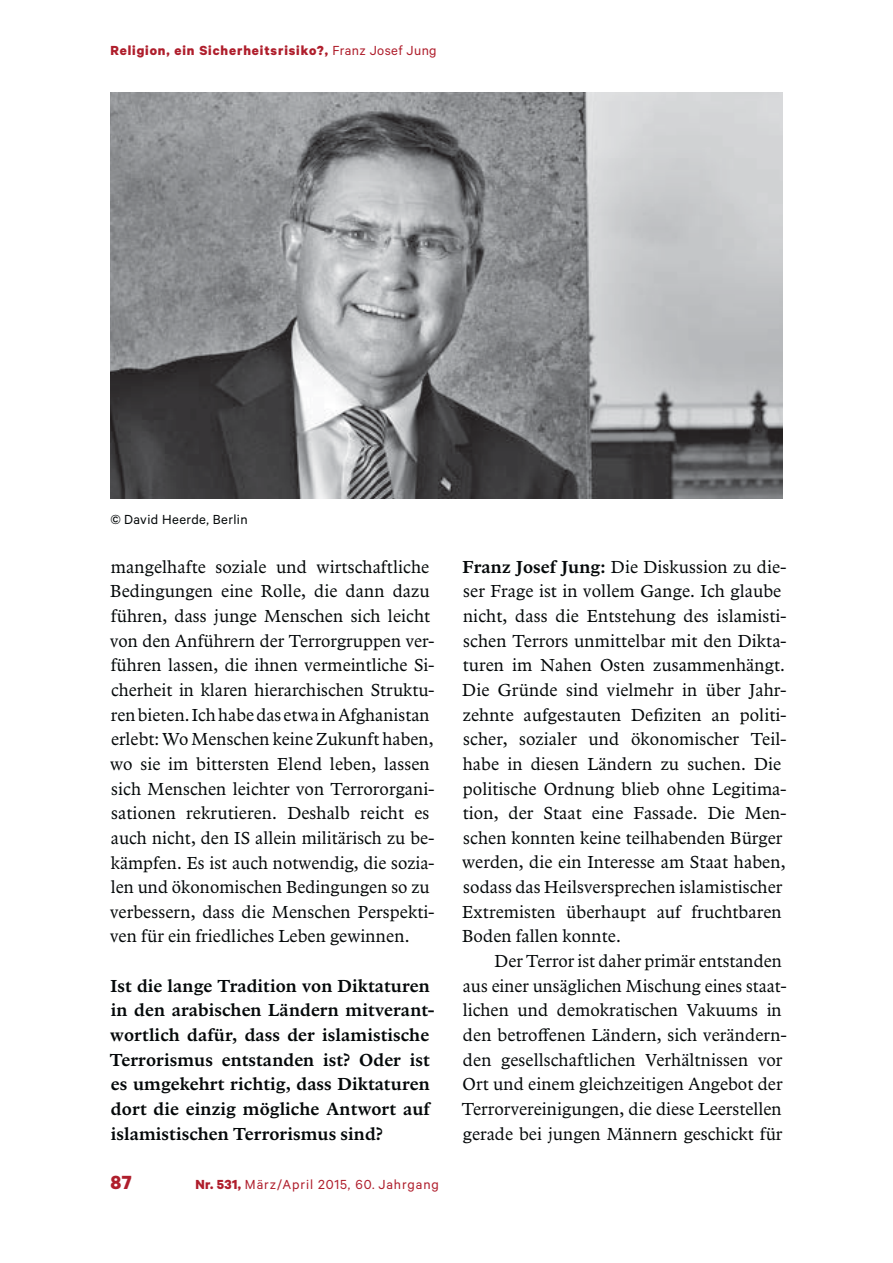
<style>
.page{position:relative;width:893px;height:1263px;background:#fff}
.page>*{position:absolute;margin:0;border:0;box-sizing:border-box;transform-origin:0 0}
.t1{font:700 21.45px "Calibre";color:#af1e2c}
.t2{font:18px/24.6px "Arbesco DT";letter-spacing:.005em;color:#040809}
.t3{font:600 18px/24.6px "Arbesco DT";letter-spacing:.005em;color:#040809}
.t4{font:700 14.85px "Calibre";letter-spacing:.06em;color:#af1e2c}
.t5{font:14.85px "Calibre";letter-spacing:.06em;color:#af1e2c}
.t6{font:14.85px "Calibre";letter-spacing:.025em;color:#040809}
.s1{font-weight:400}
.s2{font-weight:700}
.s3{font-weight:600}
</style>
<div class="page">
<img style="left:110px;top:92px;width:672px;height:407px">
<p class="t4" style="left:110px;top:42px;width:328px">Religion, ein Sicherheitsrisiko?, <span class="s1">Franz Josef Jung</span></p>
<p class="t6" style="left:110px;top:514px;width:139px">© David Heerde, Berlin</p>
<p class="t2" style="left:110px;top:556px;width:326px">mangelhafte soziale und wirtschaftliche Bedingungen eine Rolle, die dann dazu führen, dass junge Menschen sich leicht von den Anführern der Terrorgruppen ver&shy;führen lassen, die ihnen vermeintliche Si&shy;cherheit in klaren hierarchischen Struktu&shy;ren bieten. Ich habe das etwa in Afghanistan erlebt: Wo Menschen keine Zukunft haben, wo sie im bittersten Elend leben, lassen sich Menschen leichter von Terrororgani&shy;sationen rekrutieren. Deshalb reicht es auch nicht, den IS allein militärisch zu be&shy;kämpfen. Es ist auch notwendig, die sozia&shy;len und ökonomischen Bedingungen so zu verbessern, dass die Menschen Perspekti&shy;ven für ein friedliches Leben gewinnen.</p>
<p class="t3" style="left:110px;top:975px;width:326px">Ist die lange Tradition von Diktaturen in den arabischen Ländern mitverant&shy;wortlich dafür, dass der islamistische Terrorismus entstanden ist? Oder ist es umgekehrt richtig, dass Diktaturen dort die einzig mögliche Antwort auf islamistischen Terrorismus sind?</p>
<p class="t1" style="left:110px;top:1169px;width:23px">87</p>
<p class="t5" style="left:195px;top:1179px;width:245px"><span class="s2">Nr. 531,</span> März/April 2015, 60. Jahrgang</p>
<p class="t2" style="left:462px;top:556px;width:326px"><span class="s3">Franz Josef Jung:</span> Die Diskussion zu die&shy;ser Frage ist in vollem Gange. Ich glaube nicht, dass die Entstehung des islamisti&shy;schen Terrors unmittelbar mit den Dikta&shy;turen im Nahen Osten zusammenhängt.<br>Die Gründe sind vielmehr in über Jahr&shy;zehnte aufgestauten Defiziten an politi&shy;scher, sozialer und ökonomischer Teil&shy;habe in diesen Ländern zu suchen. Die politische Ordnung blieb ohne Legitima&shy;tion, der Staat eine Fassade. Die Men&shy;schen konnten keine teilhabenden Bürger werden, die ein Interesse am Staat haben, sodass das Heilsversprechen islamistischer Extremisten überhaupt auf fruchtbaren Boden fallen konnte.</p>
<p class="t2" style="left:462px;top:950px;width:326px;text-indent:33px">Der Terror ist daher primär entstanden aus einer unsäglichen Mischung eines staat&shy;lichen und demokratischen Vakuums in den betroffenen Ländern, sich verändern&shy;den gesellschaftlichen Verhältnissen vor Ort und einem gleichzeitigen Angebot der Terrorvereinigungen, die diese Leerstellen gerade bei jungen Männern geschickt für</p>
</div>
